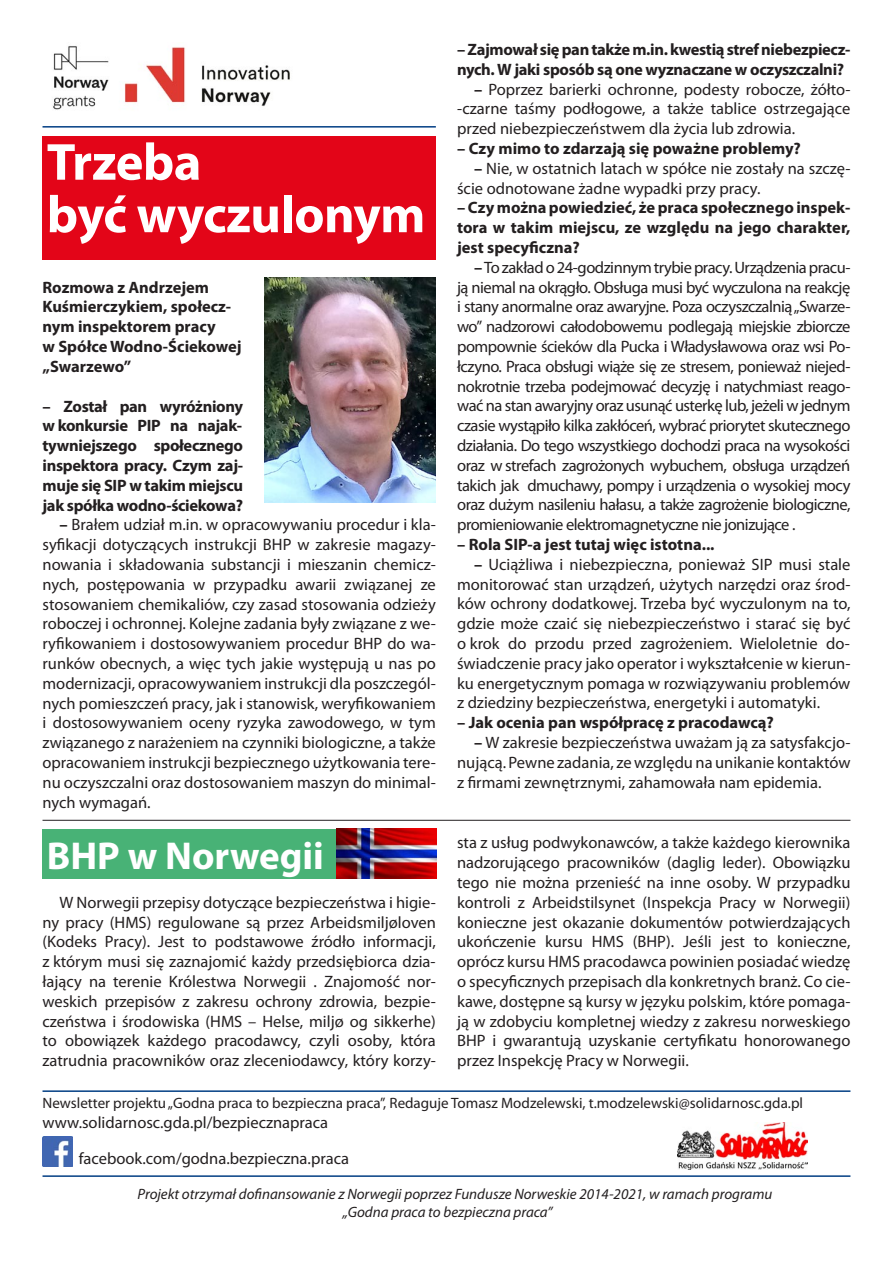
<style>
.page{position:relative;width:893px;height:1263px;background:#fff}
.page>*{position:absolute;margin:0;border:0;box-sizing:border-box;transform-origin:0 0}
.t1{font:700 52.5px/52.5px "Myriad Pro";letter-spacing:-.01em;color:#fff}
.t2{font:700 39px "Myriad Pro";color:#fff}
.t3{font:16.5px/19.8px "Myriad Pro";color:#231f20;text-align:justify}
.t4{font:700 16.5px/19.8px "Myriad Pro";color:#231f20;text-align:justify}
.t5{font:700 16.5px/19.8px "Myriad Pro";letter-spacing:-.02em;color:#231f20}
.t6{font:italic 15px/18px "Myriad Pro";color:#231f20}
.t7{font:15px "Myriad Pro";color:#231f20}
.s1{font-weight:700}
</style>
<div class="page">
<img style="left:52px;top:46px;width:238px;height:64px">
<hr style="left:43px;top:1175px;width:807px;height:2px;background:#023e84">
<hr style="left:43px;top:126px;width:393px;height:2px;background:#023e84">
<img style="left:43px;top:1136px;width:30px;height:30px">
<hr style="left:43px;top:1090px;width:807px;height:2px;background:#023e84">
<img style="left:678px;top:1123px;width:130px;height:46px">
<div style="left:43px;top:136px;width:393px;height:123px;background:#e30518"></div>
<img style="left:264px;top:277px;width:172px;height:226px">
<div style="left:43px;top:829px;width:393px;height:49px;background:#48b276"></div>
<img style="left:337px;top:829px;width:99px;height:49px">
<hr style="left:43px;top:820px;width:807px;height:1px;background:#231f20">
<h1 class="t1" style="left:47px;top:136px;width:380px">Trzeba<br>być wyczulonym</h1>
<p class="t4" style="left:43px;top:277px;width:201px;text-align:left">Rozmowa z Andrzejem<br>Kuśmierczykiem, społecz&shy;nym inspektorem pracy<br>w Spółce Wodno-Ściekowej „Swarzewo”</p>
<p class="t4" style="left:43px;top:396px;width:202px">– Został pan wyróżniony w konkursie PIP na najak&shy;tywniejszego społecznego inspektora pracy. Czym zaj&shy;muje się SIP w takim miejscu jak spółka wodno-ściekowa?</p>
<p class="t3" style="left:43px;top:515px;width:395px;text-indent:17px"><span class="s1">–</span> Brałem udział m.in. w opracowywaniu procedur i kla&shy;syfikacji dotyczących instrukcji BHP w zakresie magazy&shy;nowania i składowania substancji i mieszanin chemicz&shy;nych, postępowania w przypadku awarii związanej ze stosowaniem chemikaliów, czy zasad stosowania odzieży roboczej i ochronnej. Kolejne zadania były związane z we&shy;ryfikowaniem i dostosowywaniem procedur BHP do wa&shy;runków obecnych, a więc tych jakie występują u nas po modernizacji, opracowywaniem instrukcji dla poszczegól&shy;nych pomieszczeń pracy, jak i stanowisk, weryfikowaniem i dostosowywaniem oceny ryzyka zawodowego, w tym związanego z narażeniem na czynniki biologiczne, a także opracowaniem instrukcji bezpiecznego użytkowania tere&shy;nu oczyszczalni oraz dostosowaniem maszyn do minimal&shy;nych wymagań.</p>
<h2 class="t2" style="left:47px;top:833px;width:279px">BHP w Norwegii</h2>
<p class="t3" style="left:43px;top:893px;width:395px;text-indent:17px">W Norwegii przepisy dotyczące bezpieczeństwa i higie&shy;ny pracy (HMS) regulowane są przez Arbeidsmiljøloven (Kodeks Pracy). Jest to podstawowe źródło informacji, z którym musi się zaznajomić każdy przedsiębiorca dzia&shy;łający na terenie Królestwa Norwegii . Znajomość nor&shy;weskich przepisów z zakresu ochrony zdrowia, bezpie&shy;czeństwa i środowiska (HMS – Helse, miljø og sikkerhe) to obowiązek każdego pracodawcy, czyli osoby, która zatrudnia pracowników oraz zleceniodawcy, który korzy-</p>
<p class="t5" style="left:457px;top:40px;width:395px">– Zajmował się pan także m.in. kwestią stref niebezpiecz&shy;nych. W jaki sposób są one wyznaczane w oczyszczalni?</p>
<p class="t3" style="left:457px;top:79px;width:395px;text-indent:17px"><span class="s1">–</span> Poprzez barierki ochronne, podesty robocze, żółto--czarne taśmy podłogowe, a także tablice ostrzegające przed niebezpieczeństwem dla życia lub zdrowia.</p>
<p class="t4" style="left:457px;top:139px;width:345px">– Czy mimo to zdarzają się poważne problemy?</p>
<p class="t3" style="left:457px;top:159px;width:395px;text-indent:17px"><span class="s1">–</span> Nie, w ostatnich latach w spółce nie zostały na szczę&shy;ście odnotowane żadne wypadki przy pracy.</p>
<p class="t4" style="left:457px;top:198px;width:395px">– Czy można powiedzieć, że praca społecznego inspek&shy;tora w takim miejscu, ze względu na jego charakter, jest specyficzna?</p>
<p class="t3" style="left:457px;top:258px;width:395px;text-indent:17px"><span class="s1">–</span> To zakład o 24-godzinnym trybie pracy. Urządzenia pracu&shy;ją niemal na okrągło. Obsługa musi być wyczulona na reakcję i stany anormalne oraz awaryjne. Poza oczyszczalnią „Swarze&shy;wo” nadzorowi całodobowemu podlegają miejskie zbiorcze pompownie ścieków dla Pucka i Władysławowa oraz wsi Po&shy;łczyno. Praca obsługi wiąże się ze stresem, ponieważ niejed&shy;nokrotnie trzeba podejmować decyzję i natychmiast reago&shy;wać na stan awaryjny oraz usunąć usterkę lub, jeżeli w jednym czasie wystąpiło kilka zakłóceń, wybrać priorytet skutecznego działania. Do tego wszystkiego dochodzi praca na wysokości oraz w strefach zagrożonych wybuchem, obsługa urządzeń takich jak dmuchawy, pompy i urządzenia o wysokiej mocy oraz dużym nasileniu hałasu, a także zagrożenie biologiczne, promieniowanie elektromagnetyczne nie jonizujące .</p>
<p class="t4" style="left:457px;top:535px;width:259px">– Rola SIP-a jest tutaj więc istotna...</p>
<p class="t3" style="left:457px;top:555px;width:395px;text-indent:17px"><span class="s1">–</span> Uciążliwa i niebezpieczna, ponieważ SIP musi stale monitorować stan urządzeń, użytych narzędzi oraz środ&shy;ków ochrony dodatkowej. Trzeba być wyczulonym na to, gdzie może czaić się niebezpieczeństwo i starać się być o krok do przodu przed zagrożeniem. Wieloletnie do&shy;świadczenie pracy jako operator i wykształcenie w kierun&shy;ku energetycznym pomaga w rozwiązywaniu problemów z dziedziny bezpieczeństwa, energetyki i automatyki.</p>
<p class="t4" style="left:457px;top:713px;width:318px">– Jak ocenia pan współpracę z pracodawcą?</p>
<p class="t3" style="left:457px;top:733px;width:395px;text-indent:17px"><span class="s1">–</span> W zakresie bezpieczeństwa uważam ją za satysfakcjo&shy;nującą. Pewne zadania, ze względu na unikanie kontaktów z firmami zewnętrznymi, zahamowała nam epidemia.</p>
<p class="t3" style="left:457px;top:833px;width:395px">sta z usług podwykonawców, a także każdego kierownika nadzorującego pracowników (daglig leder). Obowiązku tego nie można przenieść na inne osoby. W przypadku kontroli z Arbeidstilsynet (Inspekcja Pracy w Norwegii) konieczne jest okazanie dokumentów potwierdzających ukończenie kursu HMS (BHP). Jeśli jest to konieczne, oprócz kursu HMS pracodawca powinien posiadać wiedzę o specyficznych przepisach dla konkretnych branż. Co cie&shy;kawe, dostępne są kursy w języku polskim, które pomaga&shy;ją w zdobyciu kompletnej wiedzy z zakresu norweskiego BHP i gwarantują uzyskanie certyfikatu honorowanego przez Inspekcję Pracy w Norwegii.</p>
<p class="t7" style="left:43px;top:1095px;width:762px">Newsletter projektu „Godna praca to bezpieczna praca”, Redaguje Tomasz Modzelewski, t.modzelewski@solidarnosc.gda.pl</p>
<p class="t3" style="left:79px;top:1105px;width:272px;line-height:35.5px;text-indent:-36px">www.solidarnosc.gda.pl/bezpiecznapraca facebook.com/godna.bezpieczna.praca</p>
<p class="t6" style="left:343px;top:1185px;width:431px;text-indent:-205px">Projekt otrzymał dofinansowanie z Norwegii poprzez Fundusze Norweskie 2014-2021, w ramach programu „Godna praca to bezpieczna praca”</p>
</div>
